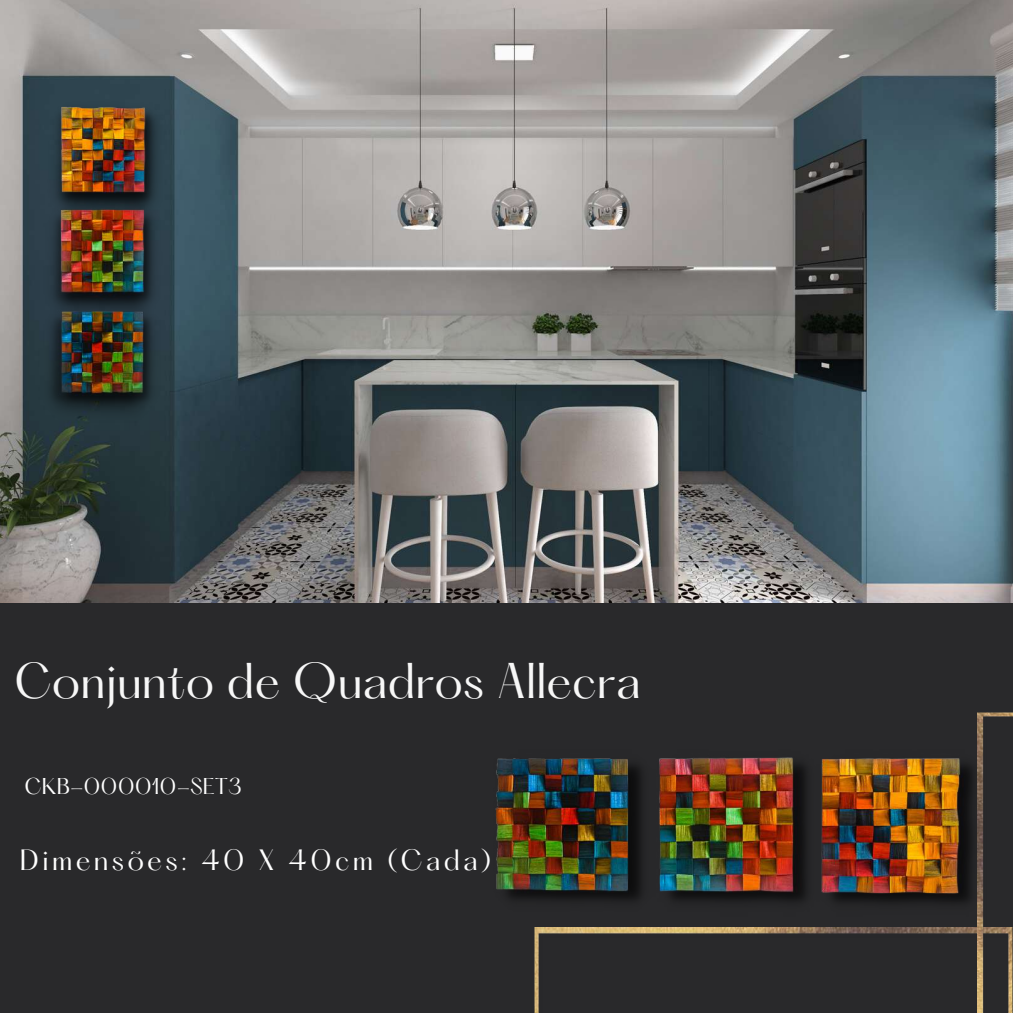
<style>
.page{position:relative;width:1013px;height:1013px;background:#fff}
.page>*{position:absolute;margin:0;border:0;box-sizing:border-box;transform-origin:0 0}
.t1{font:43.88px "Hatton";color:#f7f7f7}
.t2{font:25.75px "Hatton";letter-spacing:.125em;color:#fff}
.t3{font:20px "Hatton";color:#fff}
</style>
<div class="page">
<div style="left:0;top:0;width:1012px;height:1012px;background:#29292b"></div>
<img style="left:534px;top:927px;width:443px;height:85px">
<img style="left:977px;top:712px;width:35px;height:300px">
<img style="left:0;top:0;width:1012px;height:602px">
<img style="left:38px;top:102px;width:129px;height:322px">
<img style="left:495px;top:749px;width:489px;height:167px">
<p class="t1" style="left:14px;top:660px;width:628px">Conjunto de Quadros Allecra</p>
<p class="t3" style="left:25px;top:777px;width:218px">CKB-000010-SET3</p>
<p class="t2" style="left:20px;top:847px;width:473px">Dimensões: 40 X 40cm (Cada)</p>
</div>
